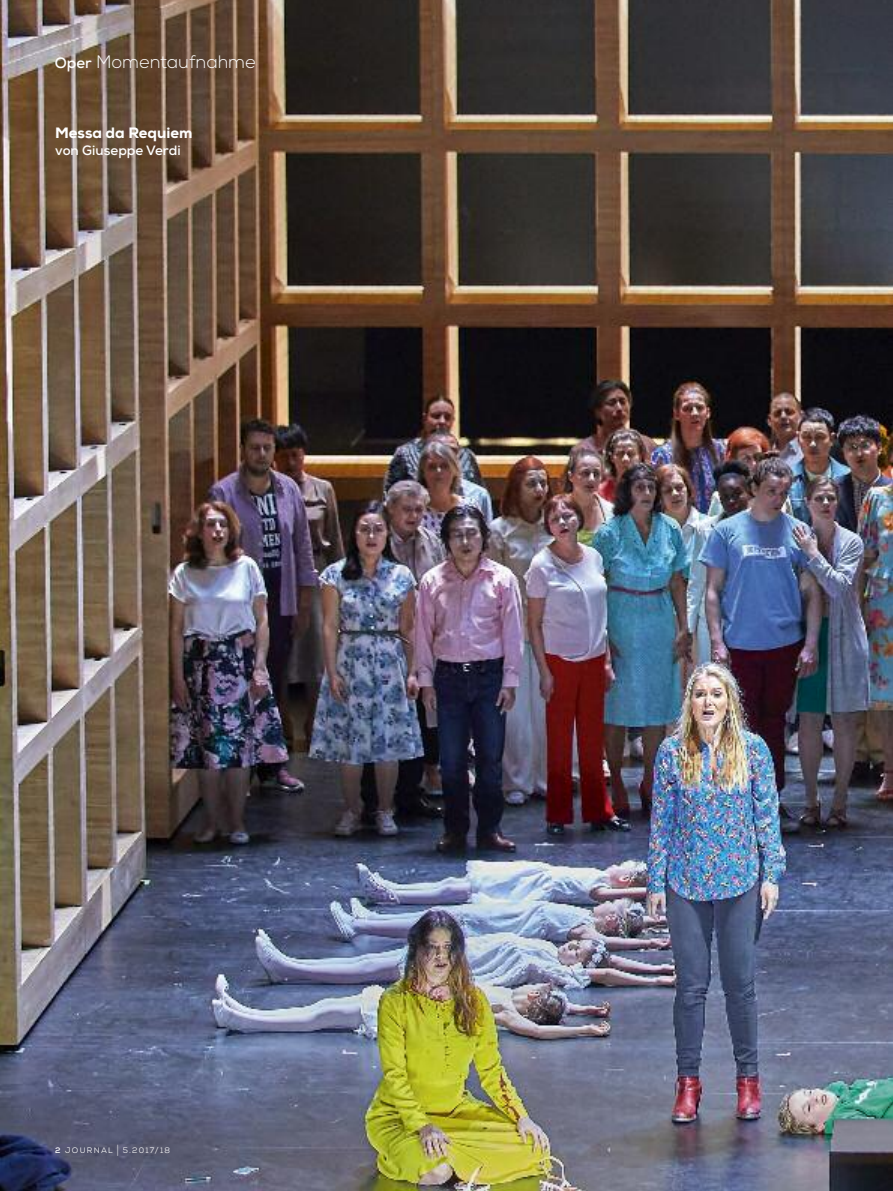
<style>
.page{position:relative;width:893px;height:1191px;background:#fff}
.page>*{position:absolute;margin:0;border:0;box-sizing:border-box;transform-origin:0 0}
.t1{font:300 18px "Nexa";color:#fff}
.t2{font:800 15px "Nexa";color:#fff}
.t3{font:700 13.5px "Nexa";color:#fff}
.t4{font:7.95px "Nexa";letter-spacing:.165em;color:#fff}
.s1{font-weight:700;font-size:15px}
.s2{font-weight:700}
.s3{font-weight:100;font-size:13.5px}
</style>
<div class="page">
<img style="left:0;top:0;width:893px;height:1191px">
<p class="t1" style="left:55px;top:51px;width:202px"><span class="s1">Oper</span> Momentaufnahme</p>
<p class="t2" style="left:55px;top:123px;width:139px">Messa da Requiem</p>
<p class="t3" style="left:55px;top:142px;width:127px">von Giuseppe Verdi</p>
<p class="t4" style="left:55px;top:1145px;width:116px"><span class="s2">2</span> JOURNAL <span class="s3">|</span> 5.2017/18</p>
</div>
